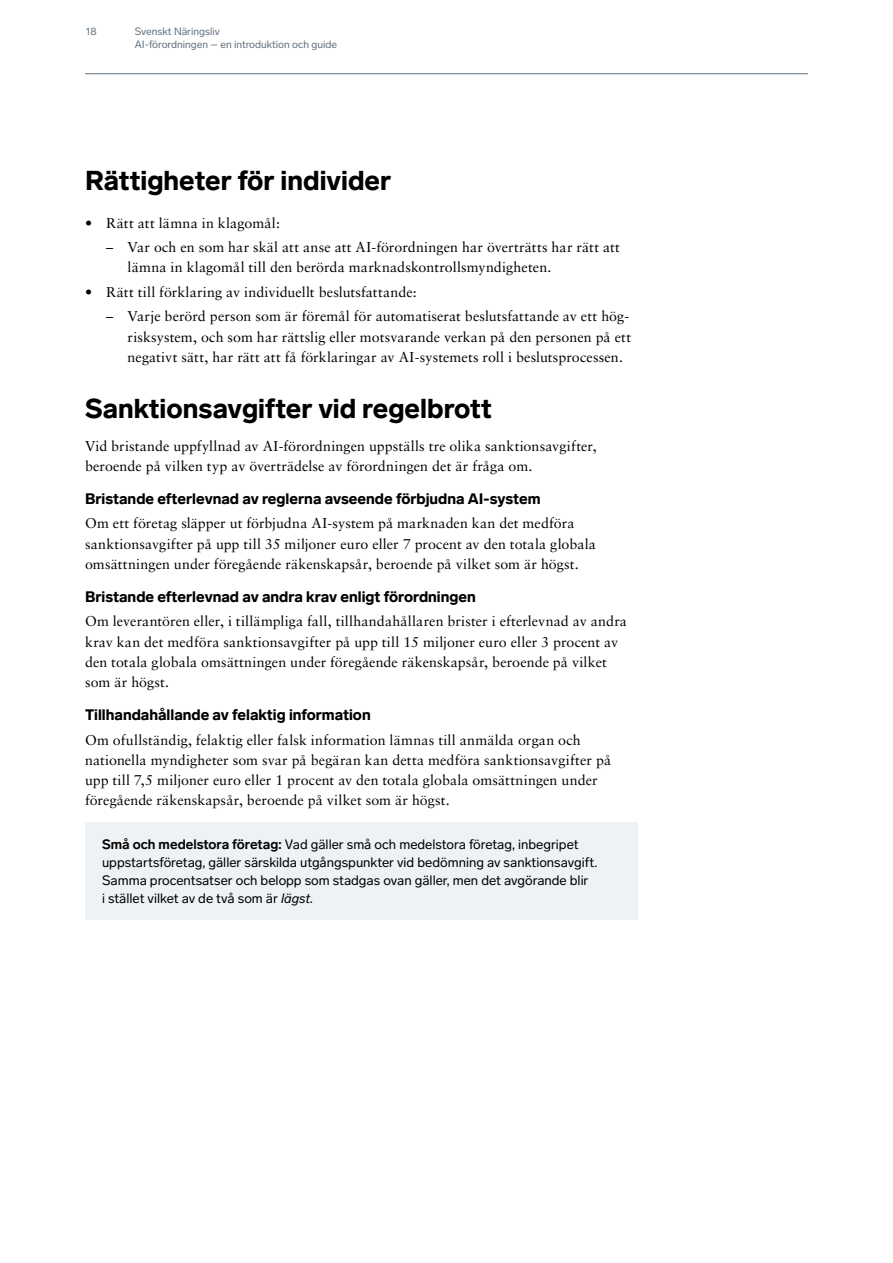
<style>
.page{position:relative;width:893px;height:1263px;background:#fff}
.page>*{position:absolute;margin:0;border:0;box-sizing:border-box;transform-origin:0 0}
.t1{font:900 27px "Lab Grotesque";color:#000}
.t2{font:900 15px "Lab Grotesque";color:#000}
.t3{font:14.25px/20.2px "Sabon LT Std";letter-spacing:.005em;color:#000}
.t4{font:13.5px/18px "Lab Grotesque";color:#000}
.t5{font:10.5px/12.6px "Lab Grotesque";color:#62717f}
.s1{font-weight:700}
.s2{font-style:italic}
</style>
<div class="page">
<hr style="left:85px;top:73px;width:723px;height:1px;background:#62717f">
<div style="left:85px;top:822px;width:553px;height:97px;background:#eff2f5"></div>
<p class="t5" style="left:86px;top:25px;width:12px">18</p>
<p class="t5" style="left:135px;top:25px;width:204px">Svenskt Näringsliv<br>AI-förordningen – en introduktion och guide</p>
<h1 class="t1" style="left:85px;top:165px;width:308px">Rättigheter för individer</h1>
<p class="t3" style="left:85px;top:212px;width:196px">• Rätt att lämna in klagomål:</p>
<p class="t3" style="left:128px;top:237px;width:494px;text-indent:-21px">– Var och en som har skäl att anse att AI-förordningen har överträtts har rätt att lämna in klagomål till den berörda marknadskontrollsmyndigheten.</p>
<p class="t3" style="left:85px;top:282px;width:333px">• Rätt till förklaring av individuellt beslutsfattande:</p>
<p class="t3" style="left:128px;top:306px;width:505px;text-indent:-21px">– Varje berörd person som är föremål för automatiserat beslutsfattande av ett hög&shy;risksystem, och som har rättslig eller motsvarande verkan på den personen på ett negativt sätt, har rätt att få förklaringar av AI-systemets roll i beslutsprocessen.</p>
<h1 class="t1" style="left:85px;top:392px;width:408px">Sanktionsavgifter vid regelbrott</h1>
<p class="t3" style="left:85px;top:435px;width:513px">Vid bristande uppfyllnad av AI-förordningen uppställs tre olika sanktionsavgifter, beroende på vilken typ av överträdelse av förordningen det är fråga om.</p>
<p class="t2" style="left:85px;top:490px;width:457px">Bristande efterlevnad av reglerna avseende förbjudna AI-system</p>
<p class="t3" style="left:85px;top:513px;width:512px">Om ett företag släpper ut förbjudna AI-system på marknaden kan det medföra sanktionsavgifter på upp till 35 miljoner euro eller 7 procent av den totala globala omsättningen under föregående räkenskapsår, beroende på vilket som är högst.</p>
<p class="t2" style="left:85px;top:588px;width:392px">Bristande efterlevnad av andra krav enligt förordningen</p>
<p class="t3" style="left:85px;top:611px;width:544px">Om leverantören eller, i tillämpliga fall, tillhandahållaren brister i efterlevnad av andra krav kan det medföra sanktionsavgifter på upp till 15 miljoner euro eller 3 procent av den totala globala omsättningen under föregående räkenskapsår, beroende på vilket som är högst.</p>
<p class="t2" style="left:85px;top:706px;width:287px">Tillhandahållande av felaktig information</p>
<p class="t3" style="left:85px;top:729px;width:528px">Om ofullständig, felaktig eller falsk information lämnas till anmälda organ och nationella myndigheter som svar på begäran kan detta medföra sanktionsavgifter på upp till 7,5 miljoner euro eller 1 procent av den totala globala omsättningen under föregående räkenskapsår, beroende på vilket som är högst.</p>
<p class="t4" style="left:102px;top:835px;width:495px"><span class="s1">Små och medelstora företag:</span> Vad gäller små och medelstora företag, inbegripet uppstartsföretag, gäller särskilda utgångspunkter vid bedömning av sanktionsavgift.<br>Samma procentsatser och belopp som stadgas ovan gäller, men det avgörande blir<br>i stället vilket av de två som är <span class="s2">lägst.</span></p>
</div>
